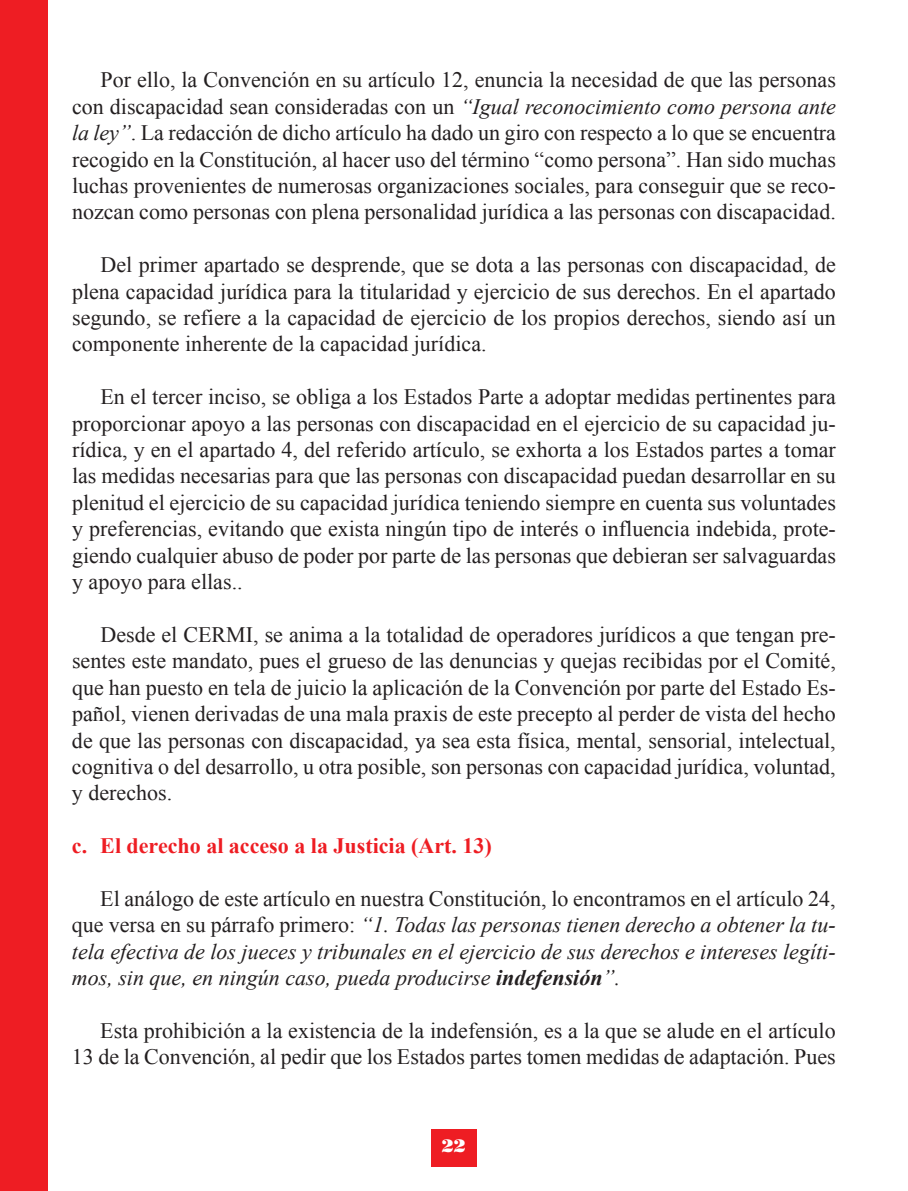
<style>
.page{position:relative;width:908px;height:1191px;background:#fff}
.page>*{position:absolute;margin:0;border:0;box-sizing:border-box;transform-origin:0 0}
.t1{font:22px/26.4px "Times New Roman";color:#231f20;text-align:justify}
.t2{font:italic 22px/26.4px "Times New Roman";color:#231f20;text-align:justify}
.t3{font:700 22px "Times New Roman";color:#ee1d23}
.t4{font:18px "Bodoni Std Poster";color:#fff}
.s1{font-style:italic}
.s2{font-style:normal}
.s3{font-weight:700}
</style>
<div class="page">
<div style="left:431px;top:1129px;width:46px;height:37px;background:#ee1d23"></div>
<div style="left:0;top:0;width:48px;height:1191px;background:#ee1d23"></div>
<p class="t1" style="left:72px;top:67px;width:765px;text-indent:28px">Por ello, la Convención en su artículo 12, enuncia la necesidad de que las personas con discapacidad sean consideradas con un <span class="s1">“Igual reconocimiento como persona ante la ley”</span>. La redacción de dicho artículo ha dado un giro con respecto a lo que se encuentra recogido en la Constitución, al hacer uso del término “como persona”. Han sido muchas luchas provenientes de numerosas organizaciones sociales, para conseguir que se reco&shy;nozcan como personas con plena personalidad jurídica a las personas con discapacidad.</p>
<p class="t1" style="left:72px;top:251px;width:765px;text-indent:28px">Del primer apartado se desprende, que se dota a las personas con discapacidad, de plena capacidad jurídica para la titularidad y ejercicio de sus derechos. En el apartado segundo, se refiere a la capacidad de ejercicio de los propios derechos, siendo así un componente inherente de la capacidad jurídica.</p>
<p class="t1" style="left:72px;top:383px;width:765px;text-indent:28px">En el tercer inciso, se obliga a los Estados Parte a adoptar medidas pertinentes para proporcionar apoyo a las personas con discapacidad en el ejercicio de su capacidad ju&shy;rídica, y en el apartado 4, del referido artículo, se exhorta a los Estados partes a tomar las medidas necesarias para que las personas con discapacidad puedan desarrollar en su plenitud el ejercicio de su capacidad jurídica teniendo siempre en cuenta sus voluntades y preferencias, evitando que exista ningún tipo de interés o influencia indebida, prote&shy;giendo cualquier abuso de poder por parte de las personas que debieran ser salvaguardas y apoyo para ellas..</p>
<p class="t1" style="left:72px;top:621px;width:765px;text-indent:28px">Desde el CERMI, se anima a la totalidad de operadores jurídicos a que tengan pre&shy;sentes este mandato, pues el grueso de las denuncias y quejas recibidas por el Comité, que han puesto en tela de juicio la aplicación de la Convención por parte del Estado Es&shy;pañol, vienen derivadas de una mala praxis de este precepto al perder de vista del hecho de que las personas con discapacidad, ya sea esta física, mental, sensorial, intelectual, cognitiva o del desarrollo, u otra posible, son personas con capacidad jurídica, voluntad, y derechos.</p>
<p class="t3" style="left:72px;top:833px;width:421px">c. El derecho al acceso a la Justicia (Art. 13)</p>
<p class="t2" style="left:72px;top:885px;width:765px;text-indent:28px"><span class="s2">El análogo de este artículo en nuestra Constitución, lo encontramos en el artículo 24, que versa en su párrafo primero:</span> “1. Todas las personas tienen derecho a obtener la tu&shy;tela efectiva de los jueces y tribunales en el ejercicio de sus derechos e intereses legíti&shy;mos, sin que, en ningún caso, pueda producirse <span class="s3">indefensión</span>”.</p>
<p class="t1" style="left:72px;top:1017px;width:765px;text-align:right">Esta prohibición a la existencia de la indefensión, es a la que se alude en el artículo<br>13 de la Convención, al pedir que los Estados partes tomen medidas de adaptación. Pues</p>
<p class="t4" style="left:441px;top:1135px;width:26px">22</p>
</div>
